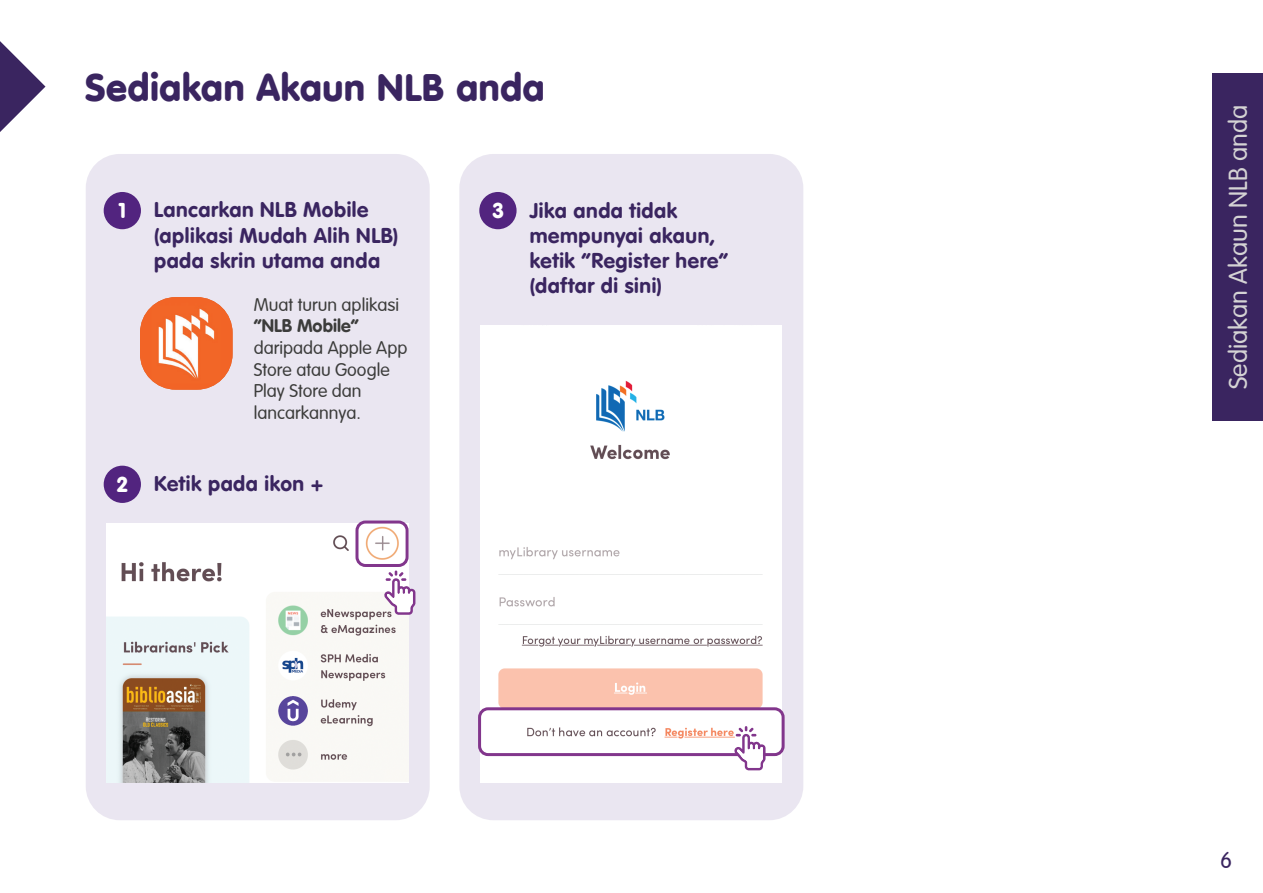
<style>
.page{position:relative;width:1263px;height:893px;background:#fff}
.page>*{position:absolute;margin:0;border:0;box-sizing:border-box;transform-origin:0 0}
.t1{font:900 37.5px "VAG Rounded Black S Si";letter-spacing:.025em;color:#3a2560}
.t2{font:300 25.5px "VAG Rounded";color:#d4d3d4}
.t3{font:300 22.5px "VAG Rounded";color:#3a2560}
.t4{font:21px/25.2px "VAG Rounded Bold";letter-spacing:.025em;color:#3a2560}
.t5{font:900 21px "VAG Rounded Black S Si";color:#fff}
.t6{font:300 18px/21.6px "VAG Rounded";color:#3c3c3b}
.t7{font:18px "VAG Rounded Bold";color:#3c3c3b}
.s1{font-family:"VAG Rounded Black S Si";font-weight:900;color:#fff}
</style>
<div class="page">
<div style="left:86px;top:154px;width:344px;height:666px;background:#eae6f1;border-radius:34px"></div>
<div style="left:459px;top:154px;width:344px;height:666px;background:#eae6f1;border-radius:34px"></div>
<div style="left:1213px;top:73px;width:50px;height:348px;background:#3a2560"></div>
<svg style="left:0;top:41px;width:45px;height:91px"></svg>
<div style="left:104px;top:192px;width:37px;height:37px;background:#52247f;border-radius:50%"></div>
<div style="left:479px;top:192px;width:38px;height:37px;background:#52247f;border-radius:50%"></div>
<img style="left:107px;top:524px;width:301px;height:258px">
<div style="left:355px;top:520px;width:54px;height:47px;border:3px solid #82368c;border-radius:9px"></div>
<svg style="left:384px;top:570px;width:31px;height:45px"></svg>
<img style="left:480px;top:503px;width:301px;height:279px">
<div style="left:478px;top:707px;width:307px;height:49px;border:3px solid #82368c;border-radius:9px"></div>
<svg style="left:734px;top:726px;width:31px;height:44px"></svg>
<div style="left:480px;top:326px;width:301px;height:177px;background:#fff"></div>
<img style="left:140px;top:297px;width:93px;height:93px">
<div style="left:104px;top:466px;width:37px;height:37px;background:#52247f;border-radius:50%"></div>
<h1 class="t1" style="left:86px;top:64px;width:460px">Sediakan Akaun NLB anda</h1>
<p class="t5" style="left:119px;top:198px;width:8px">1</p>
<p class="t4" style="left:154px;top:197px;width:246px">Lancarkan NLB Mobile (aplikasi Mudah Alih NLB) pada skrin utama anda</p>
<p class="t4" style="left:530px;top:197px;width:200px;text-indent:-37px"><span class="s1">3</span> Jika anda tidak mempunyai akaun, ketik “Register here” (daftar di sini)</p>
<p class="t6" style="left:254px;top:294px;width:147px">Muat turun aplikasi</p>
<p class="t7" style="left:254px;top:316px;width:106px">“NLB Mobile”</p>
<p class="t6" style="left:254px;top:337px;width:155px">daripada Apple App<br>Store atau Google<br>Play Store dan lancarkannya.</p>
<p class="t5" style="left:117px;top:472px;width:12px">2</p>
<p class="t4" style="left:154px;top:471px;width:171px">Ketik pada ikon +</p>
<p class="t2" style="left:1224px;top:389px;width:285px;rotate:-90deg">Sediakan Akaun NLB anda</p>
<p class="t3" style="left:1220px;top:847px;width:14px">6</p>
</div>
